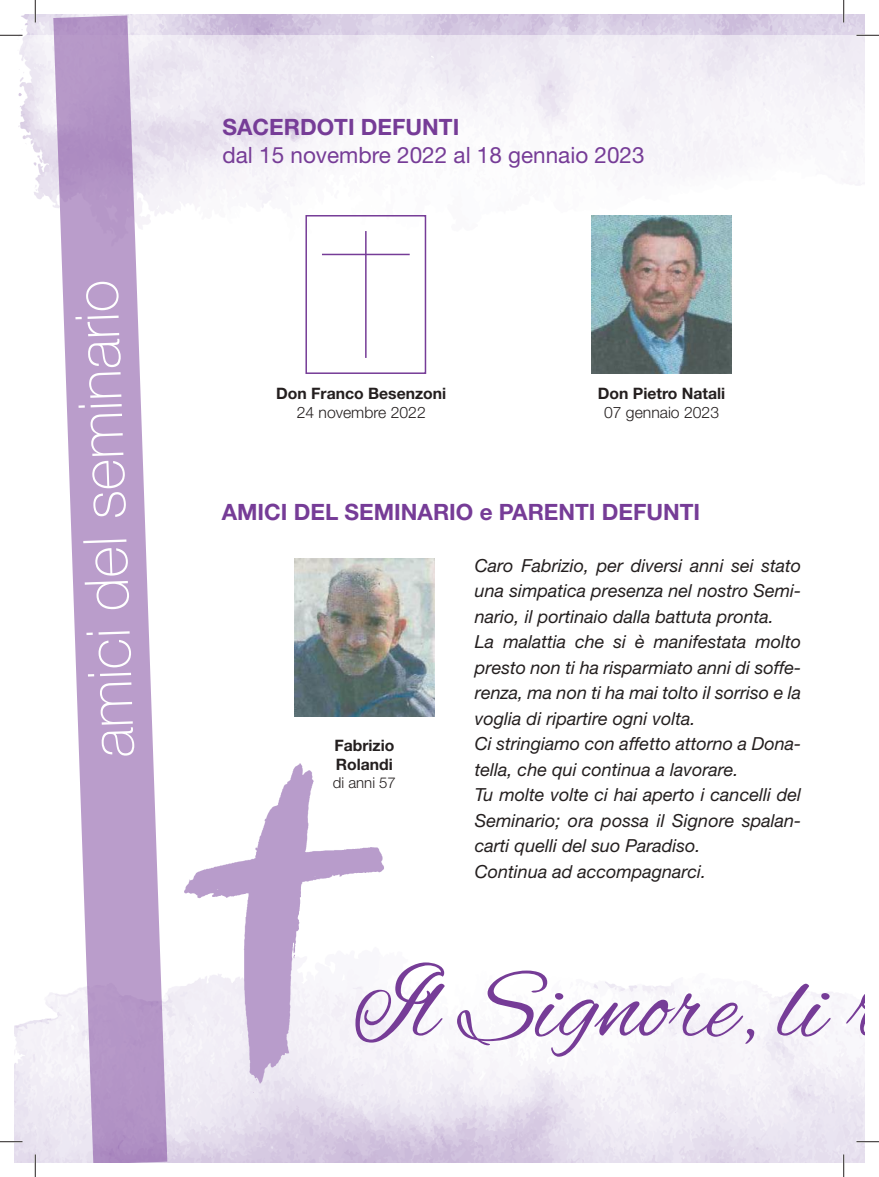
<style>
.page{position:relative;width:879px;height:1177px;background:#fff}
.page>*{position:absolute;margin:0;border:0;box-sizing:border-box;transform-origin:0 0}
.t1{font:103.65px "Alex Brush";color:#763c97}
.t2{font:100 60.45px "Helvetica Neue";color:#fff}
.t3{font:700 22.5px "Helvetica Neue LT Std";color:#763c97}
.t4{font:22.5px "Helvetica Neue LT Std";color:#763c97}
.t5{font:italic 18px/25.5px "Helvetica Neue LT Std";color:#241f1f}
.t6{font:700 15.75px/18.9px "Helvetica Neue LT Std";color:#241f1f}
.t7{font:300 15.75px "Helvetica Neue LT Std";color:#241f1f}
.t8{font:300 15px "Helvetica Neue LT Std";color:#241f1f}
</style>
<div class="page">
<img style="left:21px;top:14px;width:843px;height:21px">
<img style="left:14px;top:35px;width:850px;height:1127px">
<svg style="left:53px;top:15px;width:114px;height:1147px;fill:#ba9dcb"></svg>
<img style="left:294px;top:558px;width:140px;height:158px">
<img style="left:591px;top:216px;width:140px;height:157px">
<div style="left:305px;top:215px;width:121px;height:159px;border:2px solid #763c97"></div>
<hr style="left:365px;top:231px;width:1px;height:127px;background:#763c97">
<hr style="left:322px;top:254px;width:87px;height:1px;background:#763c97">
<hr style="left:0;top:34px;width:22px;height:2px;background:#fff">
<hr style="left:856px;top:34px;width:22px;height:2px;background:#fff">
<hr style="left:0;top:1140px;width:22px;height:2px;background:#fff">
<hr style="left:856px;top:1140px;width:22px;height:2px;background:#fff">
<hr style="left:34px;top:0;width:2px;height:23px;background:#fff">
<hr style="left:34px;top:1154px;width:2px;height:22px;background:#fff">
<hr style="left:842px;top:0;width:2px;height:23px;background:#fff">
<hr style="left:842px;top:1154px;width:2px;height:22px;background:#fff">
<svg style="left:0;top:35px;width:22px;height:1px"></svg>
<svg style="left:856px;top:35px;width:22px;height:1px"></svg>
<svg style="left:0;top:1141px;width:22px;height:1px"></svg>
<svg style="left:856px;top:1141px;width:22px;height:1px"></svg>
<svg style="left:35px;top:0;width:1px;height:23px"></svg>
<svg style="left:35px;top:1154px;width:1px;height:22px"></svg>
<svg style="left:843px;top:0;width:1px;height:23px"></svg>
<svg style="left:843px;top:1154px;width:1px;height:22px"></svg>
<h2 class="t2" style="left:67px;top:759px;width:479px;rotate:-92deg">amici del seminario</h2>
<p class="t3" style="left:222px;top:113px;width:238px">SACERDOTI DEFUNTI</p>
<p class="t4" style="left:222px;top:141px;width:423px">dal 15 novembre 2022 al 18 gennaio 2023</p>
<p class="t6" style="left:276px;top:384px;width:172px">Don Franco Besenzoni</p>
<p class="t7" style="left:297px;top:403px;width:130px">24 novembre 2022</p>
<p class="t6" style="left:597px;top:384px;width:129px">Don Pietro Natali</p>
<p class="t7" style="left:604px;top:403px;width:116px">07 gennaio 2023</p>
<p class="t3" style="left:222px;top:498px;width:480px">AMICI DEL SEMINARIO e PARENTI DEFUNTI</p>
<p class="t5" style="left:475px;top:552px;width:328px">Caro Fabrizio, per diversi anni sei stato una simpatica presenza nel nostro Semi&shy;nario, il portinaio dalla battuta pronta.<br>La malattia che si è manifestata molto presto non ti ha risparmiato anni di soffe&shy;renza, ma non ti ha mai tolto il sorriso e la voglia di ripartire ogni volta.<br>Ci stringiamo con affetto attorno a Dona&shy;tella, che qui continua a lavorare.<br>Tu molte volte ci hai aperto i cancelli del Seminario; ora possa il Signore spalan&shy;carti quelli del suo Paradiso.<br>Continua ad accompagnarci.</p>
<p class="t6" style="left:334px;top:735px;width:62px">Fabrizio<br>Rolandi</p>
<p class="t8" style="left:333px;top:773px;width:65px">di anni 57</p>
<h1 class="t1" style="left:353px;top:949px;width:535px">Il Signore, li r</h1>
</div>
